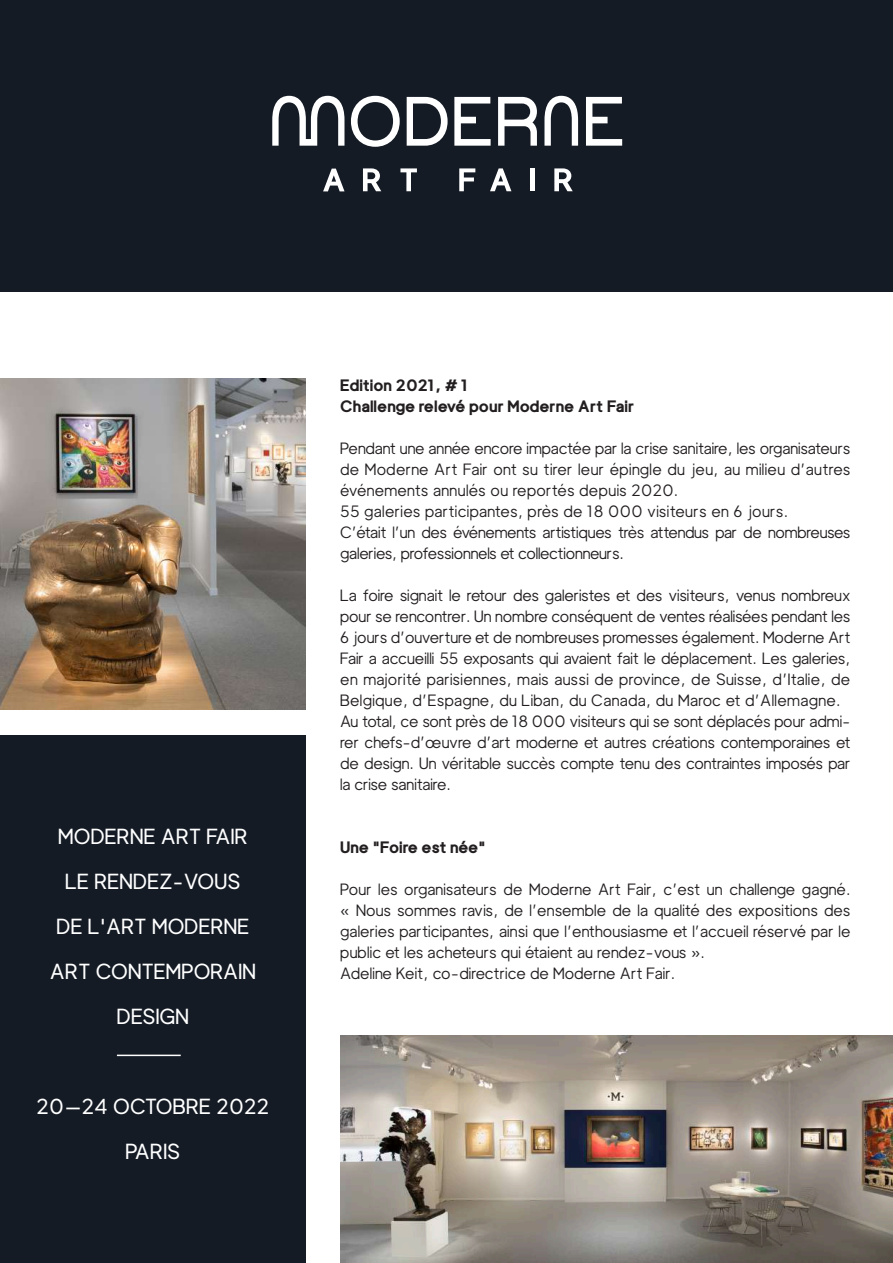
<style>
.page{position:relative;width:893px;height:1263px;background:#fff}
.page>*{position:absolute;margin:0;border:0;box-sizing:border-box;transform-origin:0 0}
.t1{font:21px/45px "Luxora Grotesk";letter-spacing:.01em;color:#fff;text-align:center}
.t2{font:300 15.75px/21px "Luxora Grotesk";color:#231f20}
.t3{font:700 15.75px/21px "Luxora Grotesk";color:#231f20}
.t4{font:700 15.75px "Luxora Grotesk";letter-spacing:-.025em;color:#231f20}
</style>
<div class="page">
<div style="left:0;top:0;width:893px;height:291px;background:#141b25"></div>
<div style="left:0;top:736px;width:306px;height:527px;background:#141b25"></div>
<hr style="left:117px;top:1054px;width:64px;height:2px;background:#fff">
<img style="left:0;top:378px;width:306px;height:331px">
<img style="left:340px;top:1035px;width:553px;height:228px">
<svg style="left:323px;top:169px;width:21px;height:22px"></svg>
<svg style="left:363px;top:168px;width:18px;height:23px"></svg>
<svg style="left:400px;top:168px;width:17px;height:23px"></svg>
<svg style="left:459px;top:168px;width:16px;height:23px"></svg>
<svg style="left:490px;top:168px;width:21px;height:23px"></svg>
<hr style="left:530px;top:168px;width:4px;height:23px;background:#fff">
<svg style="left:554px;top:168px;width:19px;height:23px"></svg>
<svg style="left:498px;top:97px;width:39px;height:49px"></svg>
<svg style="left:272px;top:96px;width:72px;height:50px"></svg>
<svg style="left:351px;top:96px;width:49px;height:51px"></svg>
<svg style="left:407px;top:97px;width:41px;height:49px"></svg>
<svg style="left:454px;top:97px;width:37px;height:49px"></svg>
<svg style="left:544px;top:96px;width:34px;height:50px"></svg>
<svg style="left:586px;top:97px;width:36px;height:49px"></svg>
<h1 class="t1" style="left:50px;top:813px;width:207px">MODERNE ART FAIR<br>LE RENDEZ-VOUS<br>DE L'ART MODERNE<br>ART CONTEMPORAIN<br>DESIGN</h1>
<h1 class="t1" style="left:37px;top:1083px;width:234px">20—24 OCTOBRE 2022<br>PARIS</h1>
<p class="t3" style="left:340px;top:374px;width:295px">Edition 2021, # 1<br>Challenge relevé pour Moderne Art Fair</p>
<p class="t2" style="left:340px;top:437px;width:512px">Pendant une année encore impactée par la crise sanitaire, les organisateurs de Moderne Art Fair ont su tirer leur épingle du jeu, au milieu d’autres événements annulés ou reportés depuis 2020.<br>55 galeries participantes, près de 18 000 visiteurs en 6 jours.<br>C’était l’un des événements artistiques très attendus par de nombreuses galeries, professionnels et collectionneurs.</p>
<p class="t2" style="left:340px;top:584px;width:512px">La foire signait le retour des galeristes et des visiteurs, venus nombreux pour se rencontrer. Un nombre conséquent de ventes réalisées pendant les 6 jours d’ouverture et de nombreuses promesses également. Moderne Art Fair a accueilli 55 exposants qui avaient fait le déplacement. Les galeries, en majorité parisiennes, mais aussi de province, de Suisse, d’Italie, de Belgique, d’Espagne, du Liban, du Canada, du Maroc et d’Allemagne.<br>Au total, ce sont près de 18 000 visiteurs qui se sont déplacés pour admi&shy;rer chefs-d’œuvre d’art moderne et autres créations contemporaines et de design. Un véritable succès compte tenu des contraintes imposés par la crise sanitaire.</p>
<p class="t4" style="left:340px;top:837px;width:147px">Une "Foire est née"</p>
<p class="t2" style="left:340px;top:878px;width:512px">Pour les organisateurs de Moderne Art Fair, c’est un challenge gagné. « Nous sommes ravis, de l’ensemble de la qualité des expositions des galeries participantes, ainsi que l’enthousiasme et l’accueil réservé par le public et les acheteurs qui étaient au rendez-vous ».<br>Adeline Keit, co-directrice de Moderne Art Fair.</p>
</div>
